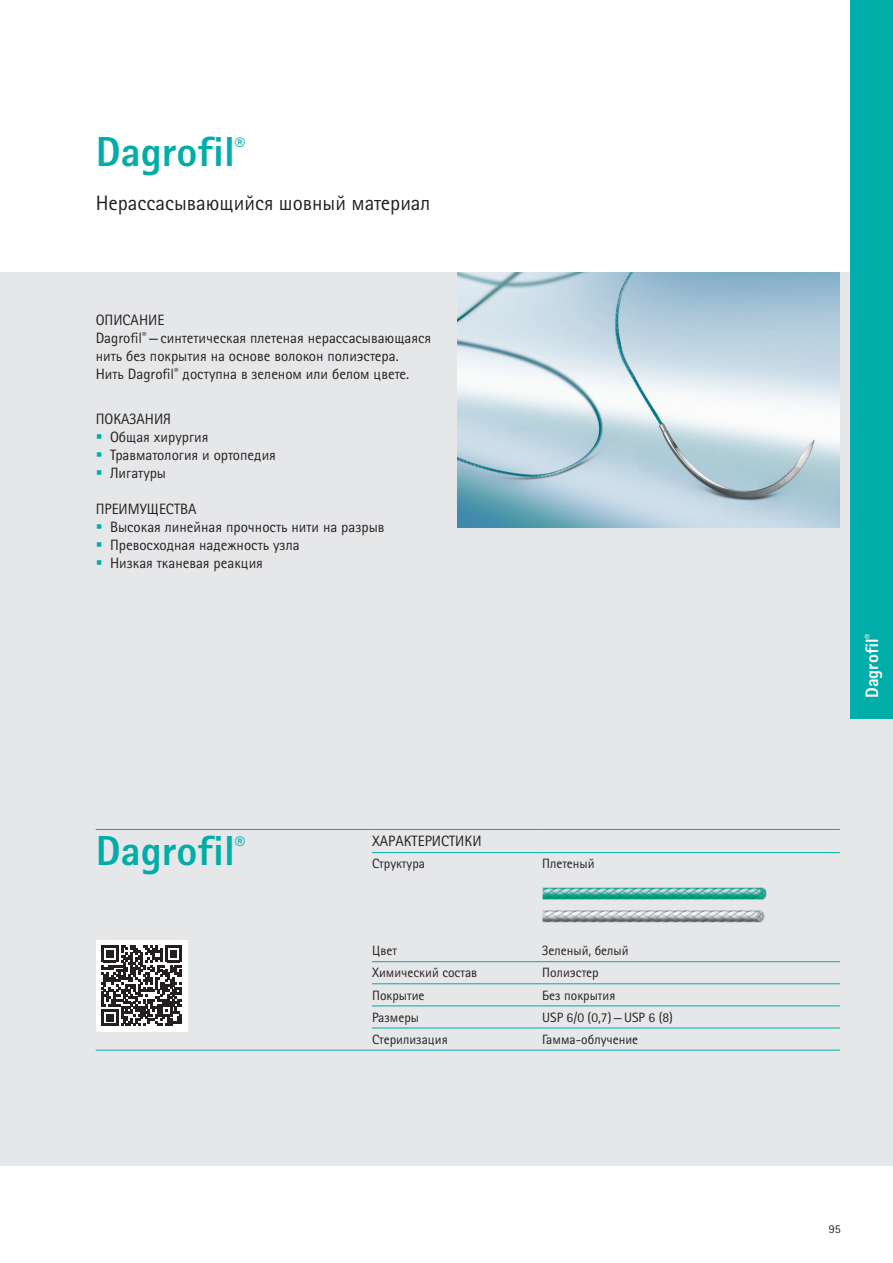
<style>
.page{position:relative;width:893px;height:1263px;background:#fff}
.page>*{position:absolute;margin:0;border:0;box-sizing:border-box;transform-origin:0 0}
.t1{font:800 42px "Rotis Sans Serif Pro Cyr";color:#00ada8}
.t2{font:21px "Rotis Sans Serif Pro Cyr";color:#231f20}
.t3{font:800 18px "Rotis Sans Serif Pro Cyr";color:#fff}
.t4{font:15px/18px "Rotis Sans Serif Pro Cyr";color:#231f20}
.t5{font:13.5px "Rotis Sans Serif Pro Cyr";color:#231f20}
.t6{font:12px "Rotis Sans Serif Pro Cyr";color:#231f20}
.s1{color:#00ada8}
</style>
<div class="page">
<div style="left:0;top:272px;width:893px;height:893px;background:#e6e7e9"></div>
<div style="left:850px;top:0;width:43px;height:719px;background:#00ada8"></div>
<img style="left:457px;top:272px;width:383px;height:255px">
<hr style="left:96px;top:829px;width:276px;height:1px;background:#00ada8">
<hr style="left:372px;top:829px;width:170px;height:1px;background:#00ada8">
<hr style="left:542px;top:829px;width:298px;height:1px;background:#00ada8">
<hr style="left:372px;top:852px;width:170px;height:1px;background:#00ada8">
<hr style="left:542px;top:852px;width:298px;height:1px;background:#00ada8">
<hr style="left:372px;top:961px;width:170px;height:1px;background:#00ada8">
<hr style="left:542px;top:961px;width:298px;height:1px;background:#00ada8">
<hr style="left:372px;top:983px;width:170px;height:1px;background:#00ada8">
<hr style="left:542px;top:983px;width:298px;height:1px;background:#00ada8">
<hr style="left:372px;top:1006px;width:170px;height:1px;background:#00ada8">
<hr style="left:542px;top:1006px;width:298px;height:1px;background:#00ada8">
<hr style="left:96px;top:1050px;width:276px;height:1px;background:#00ada8">
<hr style="left:372px;top:1028px;width:170px;height:1px;background:#00ada8">
<hr style="left:542px;top:1028px;width:298px;height:1px;background:#00ada8">
<hr style="left:372px;top:1050px;width:170px;height:1px;background:#00ada8">
<hr style="left:542px;top:1050px;width:298px;height:1px;background:#00ada8">
<img style="left:543px;top:888px;width:223px;height:11px">
<img style="left:543px;top:910px;width:221px;height:12px">
<div style="left:96px;top:940px;width:92px;height:91px;background:#fff"></div>
<svg style="left:101px;top:945px;width:81px;height:81px"></svg>
<h1 class="t1" style="left:96px;top:125px;width:151px">Dagrofil<sup>®</sup></h1>
<h2 class="t2" style="left:96px;top:190px;width:336px">Нерассасывающийся шовный материал</h2>
<p class="t4" style="left:96px;top:311px;width:337px">ОПИСАНИЕ<br>Dagrofil<sup>®</sup> —синтетическая плетеная нерассасывающаяся нить без покрытия на основе волокон полиэстера.<br>Нить Dagrofil<sup>®</sup> доступна в зеленом или белом цвете.</p>
<p class="t4" style="left:96px;top:410px;width:77px">ПОКАЗАНИЯ</p>
<p class="t4" style="left:96px;top:428px;width:114px"><span class="s1">▪</span> Общая хирургия</p>
<p class="t4" style="left:96px;top:446px;width:182px"><span class="s1">▪</span> Травматология и ортопедия</p>
<p class="t4" style="left:96px;top:464px;width:72px"><span class="s1">▪</span> Лигатуры</p>
<p class="t4" style="left:96px;top:500px;width:102px">ПРЕИМУЩЕСТВА</p>
<p class="t4" style="left:96px;top:518px;width:290px"><span class="s1">▪</span> Высокая линейная прочность нити на разрыв</p>
<p class="t4" style="left:96px;top:536px;width:205px"><span class="s1">▪</span> Превосходная надежность узла</p>
<p class="t4" style="left:96px;top:554px;width:169px"><span class="s1">▪</span> Низкая тканевая реакция</p>
<h1 class="t1" style="left:96px;top:824px;width:151px">Dagrofil<sup>®</sup></h1>
<p class="t4" style="left:372px;top:832px;width:111px">ХАРАКТЕРИСТИКИ</p>
<p class="t5" style="left:372px;top:856px;width:54px">Структура</p>
<p class="t5" style="left:542px;top:856px;width:54px">Плетеный</p>
<p class="t5" style="left:372px;top:943px;width:26px">Цвет</p>
<p class="t5" style="left:542px;top:943px;width:88px">Зеленый, белый</p>
<p class="t5" style="left:372px;top:965px;width:107px">Химический состав</p>
<p class="t5" style="left:542px;top:965px;width:58px">Полиэстер</p>
<p class="t5" style="left:372px;top:987px;width:54px">Покрытие</p>
<p class="t5" style="left:542px;top:987px;width:75px">Без покрытия</p>
<p class="t5" style="left:372px;top:1009px;width:49px">Размеры</p>
<p class="t5" style="left:542px;top:1009px;width:132px">USP 6/0 (0,7)—USP 6 (8)</p>
<p class="t5" style="left:372px;top:1031px;width:77px">Стерилизация</p>
<p class="t5" style="left:542px;top:1031px;width:98px">Гамма-облучение</p>
<p class="t3" style="left:860px;top:698px;width:66px;rotate:-90deg">Dagrofil<sup>®</sup></p>
<p class="t6" style="left:829px;top:1222px;width:13px">95</p>
</div>
